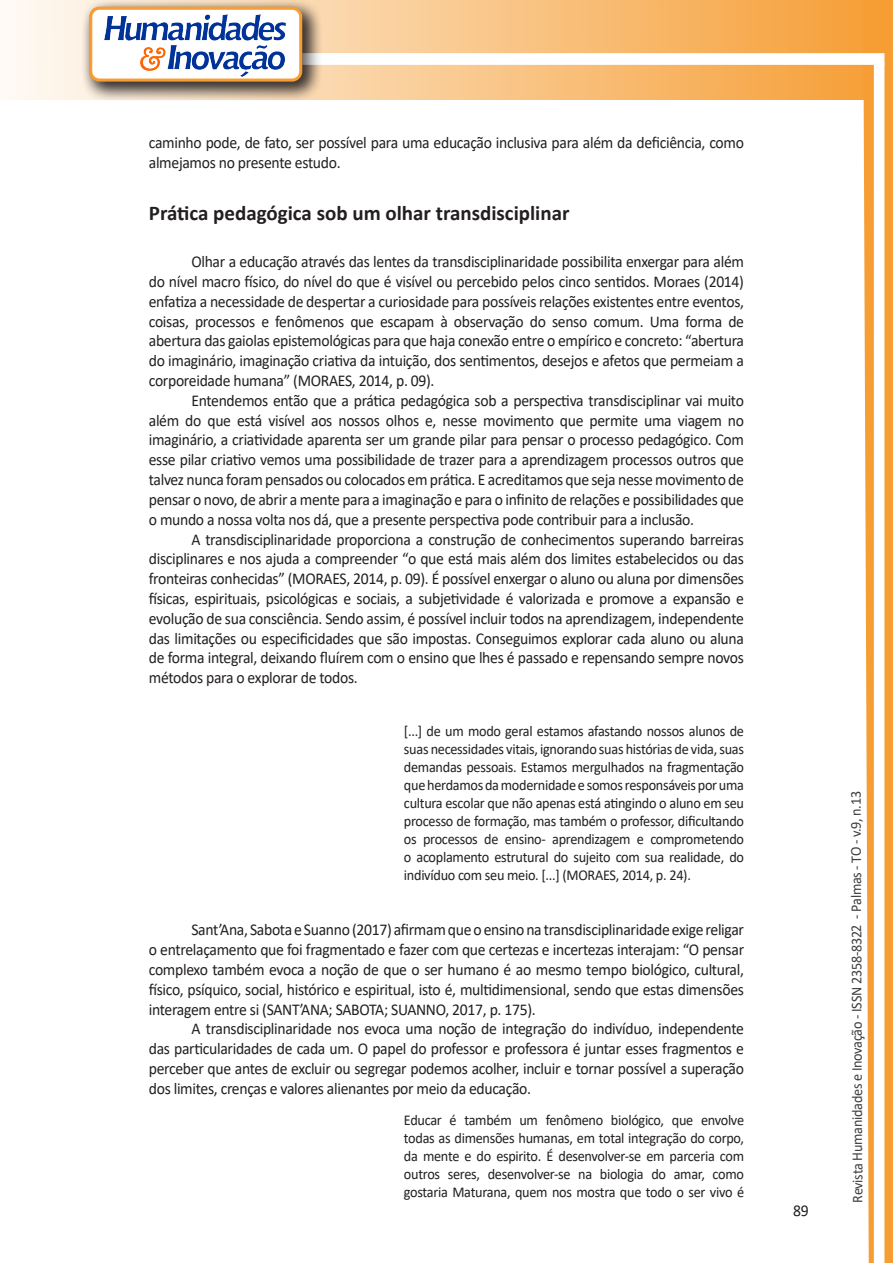
<style>
.page{position:relative;width:893px;height:1263px;background:#fff}
.page>*{position:absolute;margin:0;border:0;box-sizing:border-box;transform-origin:0 0}
.Titulo_2{font:700 21px "Calibri";color:#231f20}
.texto{font:16.5px/19.8px "Calibri";letter-spacing:-.02em;color:#231f20;text-align:justify;scale:.95 1}
.citacao{font:15px/18px "Calibri";letter-spacing:-.02em;color:#231f20;text-align:justify;scale:.95 1}
.t1{font:15px "Calibri";letter-spacing:-.025em;color:#3e3e3f;scale:.95 1}
</style>
<div class="page">
<svg style="left:5px;top:0;width:858px;height:100px;background:#f9c484"></svg>
<div style="left:302px;top:53px;width:582px;height:12px;background:#fff;border:2px solid #fff"></div>
<svg style="left:863px;top:0;width:30px;height:1263px"></svg>
<div style="left:81px;top:0;width:241px;height:102px;background:#231f20;opacity:.75"></div>
<div style="left:91px;top:8px;width:210px;height:72px;background:#fff;border-radius:9px"></div>
<img style="left:104px;top:14px;width:181px;height:62px">
<div style="left:89px;top:7px;width:213px;height:75px;border:3px solid #f69e34;border-radius:9px"></div>
<p class="texto" style="left:149px;top:133px;width:628px">caminho pode, de fato, ser possível para uma educação inclusiva para além da deficiência, como almejamos no presente estudo.</p>
<p class="Titulo_2" style="left:149px;top:199px;width:422px">Prática pedagógica sob um olhar transdisciplinar</p>
<p class="texto" style="left:149px;top:251px;width:628px;text-indent:43px">Olhar a educação através das lentes da transdisciplinaridade possibilita enxergar para além do nível macro físico, do nível do que é visível ou percebido pelos cinco sentidos. Moraes (2014) enfatiza a necessidade de despertar a curiosidade para possíveis relações existentes entre eventos, coisas, processos e fenômenos que escapam à observação do senso comum. Uma forma de abertura das gaiolas epistemológicas para que haja conexão entre o empírico e concreto: “abertura do imaginário, imaginação criativa da intuição, dos sentimentos, desejos e afetos que permeiam a corporeidade humana” (MORAES, 2014, p. 09).</p>
<p class="texto" style="left:149px;top:390px;width:628px;text-indent:43px">Entendemos então que a prática pedagógica sob a perspectiva transdisciplinar vai muito além do que está visível aos nossos olhos e, nesse movimento que permite uma viagem no imaginário, a criatividade aparenta ser um grande pilar para pensar o processo pedagógico. Com esse pilar criativo vemos uma possibilidade de trazer para a aprendizagem processos outros que talvez nunca foram pensados ou colocados em prática. E acreditamos que seja nesse movimento de pensar o novo, de abrir a mente para a imaginação e para o infinito de relações e possibilidades que o mundo a nossa volta nos dá, que a presente perspectiva pode contribuir para a inclusão.</p>
<p class="texto" style="left:149px;top:529px;width:628px;text-indent:43px">A transdisciplinaridade proporciona a construção de conhecimentos superando barreiras disciplinares e nos ajuda a compreender “o que está mais além dos limites estabelecidos ou das fronteiras conhecidas” (MORAES, 2014, p. 09). É possível enxergar o aluno ou aluna por dimensões físicas, espirituais, psicológicas e sociais, a subjetividade é valorizada e promove a expansão e evolução de sua consciência. Sendo assim, é possível incluir todos na aprendizagem, independente das limitações ou especificidades que são impostas. Conseguimos explorar cada aluno ou aluna de forma integral, deixando fluírem com o ensino que lhes é passado e repensando sempre novos métodos para o explorar de todos.</p>
<p class="citacao" style="left:404px;top:722px;width:359px">[...] de um modo geral estamos afastando nossos alunos de suas necessidades vitais, ignorando suas histórias de vida, suas demandas pessoais. Estamos mergulhados na fragmentação que herdamos da modernidade e somos responsáveis por uma cultura escolar que não apenas está atingindo o aluno em seu processo de formação, mas também o professor, dificultando os processos de ensino- aprendizagem e comprometendo o acoplamento estrutural do sujeito com sua realidade, do indivíduo com seu meio. [...] (MORAES, 2014, p. 24).</p>
<p class="texto" style="left:149px;top:920px;width:628px;text-indent:43px">Sant’Ana, Sabota e Suanno (2017) afirmam que o ensino na transdisciplinaridade exige religar o entrelaçamento que foi fragmentado e fazer com que certezas e incertezas interajam: “O pensar complexo também evoca a noção de que o ser humano é ao mesmo tempo biológico, cultural, físico, psíquico, social, histórico e espiritual, isto é, multidimensional, sendo que estas dimensões interagem entre si (SANT’ANA; SABOTA; SUANNO, 2017, p. 175).</p>
<p class="texto" style="left:149px;top:1019px;width:628px;text-indent:43px">A transdisciplinaridade nos evoca uma noção de integração do indivíduo, independente das particularidades de cada um. O papel do professor e professora é juntar esses fragmentos e perceber que antes de excluir ou segregar podemos acolher, incluir e tornar possível a superação dos limites, crenças e valores alienantes por meio da educação.</p>
<p class="citacao" style="left:404px;top:1110px;width:360px">Educar é também um fenômeno biológico, que envolve todas as dimensões humanas, em total integração do corpo, da mente e do espirito. É desenvolver-se em parceria com outros seres, desenvolver-se na biologia do amar, como gostaria Maturana, quem nos mostra que todo o ser vivo é</p>
<p class="texto" style="left:793px;top:1200px;width:18px">89</p>
<p class="t1" style="left:846px;top:1203px;width:435px;rotate:-90deg">Revista Humanidades e Inovação - ISSN 2358-8322 - Palmas - TO - v.9, n.13</p>
</div>
